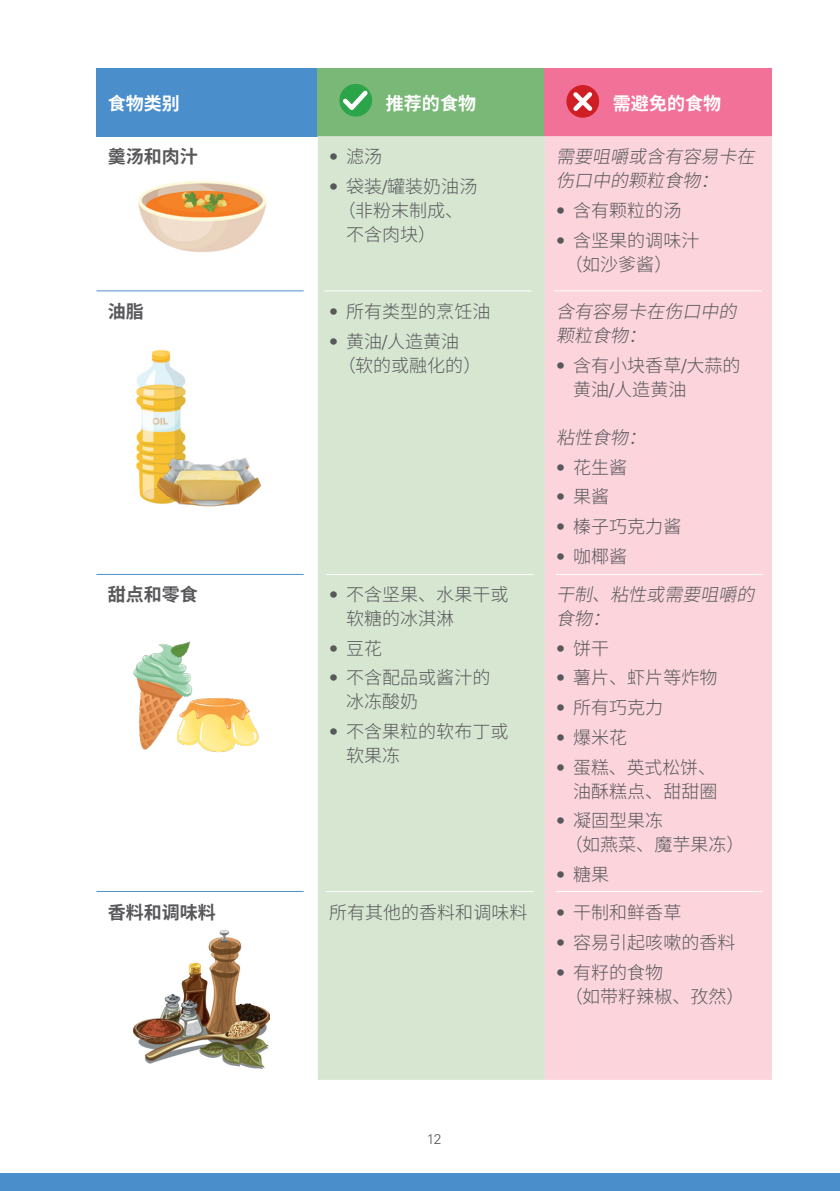
<style>
.page{position:relative;width:840px;height:1191px;background:#fff}
.page>*{position:absolute;margin:0;border:0;box-sizing:border-box;transform-origin:0 0}
.Body_Text{font:300 18px/24px "Source Han Sans SC";color:#58585b}
.Body_Text-2{font:italic 300 18px/24px "Source Han Sans SC";color:#58585b}
.Body_Text-3{font:700 18px "Source Han Sans SC";color:#58585b}
.Body_Text-4{font:700 18px "Source Han Sans SC";color:#fff}
.t1{font:300 14px "Univers LT Std";color:#58585b}
.s1{font-family:"Univers LT Std"}
</style>
<div class="page">
<div style="left:0;top:1174px;width:839px;height:17px;background:#4a8ecc"></div>
<div style="left:96px;top:68px;width:221px;height:68px;background:#4a8ecc"></div>
<div style="left:317px;top:68px;width:227px;height:68px;background:#7ab877"></div>
<div style="left:544px;top:68px;width:227px;height:68px;background:#f17198"></div>
<div style="left:317px;top:136px;width:227px;height:943px;background:#d6e6d1"></div>
<div style="left:544px;top:136px;width:227px;height:943px;background:#fbd4dc"></div>
<img style="left:136px;top:350px;width:50px;height:152px">
<img style="left:150px;top:453px;width:111px;height:54px">
<img style="left:138px;top:181px;width:128px;height:72px">
<img style="left:134px;top:930px;width:135px;height:139px">
<div style="left:339px;top:84px;width:33px;height:33px;background:#2ca449;border-radius:50%"></div>
<svg style="left:339px;top:86px;width:32px;height:28px"></svg>
<div style="left:566px;top:85px;width:32px;height:33px;background:#cf1e24;border-radius:50%"></div>
<svg style="left:568px;top:88px;width:28px;height:27px"></svg>
<hr style="left:96px;top:290px;width:207px;height:1px;background:#5091cd">
<hr style="left:96px;top:574px;width:207px;height:1px;background:#5091cd">
<hr style="left:96px;top:891px;width:207px;height:1px;background:#5091cd">
<hr style="left:324px;top:290px;width:207px;height:1px;background:#fff">
<hr style="left:326px;top:574px;width:207px;height:1px;background:#fff">
<hr style="left:326px;top:891px;width:207px;height:1px;background:#fff">
<hr style="left:554px;top:290px;width:207px;height:1px;background:#fff">
<hr style="left:556px;top:574px;width:207px;height:1px;background:#fff">
<hr style="left:556px;top:891px;width:207px;height:1px;background:#fff">
<img style="left:200px;top:698px;width:59px;height:54px">
<img style="left:133px;top:641px;width:67px;height:109px">
<p class="Body_Text-4" style="left:108px;top:93px;width:73px">食物类别</p>
<p class="Body_Text-4" style="left:386px;top:93px;width:91px">推荐的食物</p>
<p class="Body_Text-4" style="left:612px;top:93px;width:109px">需避免的食物</p>
<p class="Body_Text-3" style="left:108px;top:147px;width:91px">羹汤和肉汁</p>
<p class="Body_Text" style="left:329px;top:145px;width:55px"><span class="s1">•</span> 滤汤</p>
<p class="Body_Text" style="left:329px;top:175px;width:150px"><span class="s1">•</span> 袋装<span class="s1">/</span>罐装奶油汤</p>
<p class="Body_Text" style="left:337px;top:199px;width:127px">（非粉末制成、</p>
<p class="Body_Text" style="left:346px;top:223px;width:91px">不含肉块）</p>
<p class="Body_Text-2" style="left:556px;top:145px;width:209px">需要咀嚼或含有容易卡在伤口中的颗粒食物：</p>
<p class="Body_Text" style="left:556px;top:199px;width:127px"><span class="s1">•</span> 含有颗粒的汤</p>
<p class="Body_Text" style="left:564px;top:228px;width:136px;text-indent:-9px"><span class="s1">•</span> 含坚果的调味汁（如沙爹酱）</p>
<p class="Body_Text-3" style="left:108px;top:301px;width:37px">油脂</p>
<p class="Body_Text" style="left:329px;top:300px;width:163px"><span class="s1">•</span> 所有类型的烹饪油</p>
<p class="Body_Text" style="left:337px;top:329px;width:145px;text-indent:-9px"><span class="s1">•</span> 黄油<span class="s1">/</span>人造黄油（软的或融化的）</p>
<p class="Body_Text-3" style="left:108px;top:584px;width:91px">甜点和零食</p>
<p class="Body_Text" style="left:346px;top:583px;width:163px;text-indent:-17px"><span class="s1">•</span> 不含坚果、水果干或软糖的冰淇淋</p>
<p class="Body_Text" style="left:329px;top:636px;width:55px"><span class="s1">•</span> 豆花</p>
<p class="Body_Text" style="left:346px;top:666px;width:145px;text-indent:-17px"><span class="s1">•</span> 不含配品或酱汁的冰冻酸奶</p>
<p class="Body_Text" style="left:346px;top:720px;width:163px;text-indent:-17px"><span class="s1">•</span> 不含果粒的软布丁或软果冻</p>
<p class="Body_Text-2" style="left:556px;top:300px;width:191px">含有容易卡在伤口中的颗粒食物：</p>
<p class="Body_Text" style="left:573px;top:353px;width:169px;text-indent:-17px"><span class="s1">•</span> 含有小块香草<span class="s1">/</span>大蒜的黄油<span class="s1">/</span>人造黄油</p>
<p class="Body_Text-2" style="left:556px;top:425px;width:101px">粘性食物：</p>
<p class="Body_Text" style="left:556px;top:455px;width:73px"><span class="s1">•</span> 花生酱</p>
<p class="Body_Text" style="left:556px;top:485px;width:55px"><span class="s1">•</span> 果酱</p>
<p class="Body_Text" style="left:556px;top:514px;width:127px"><span class="s1">•</span> 榛子巧克力酱</p>
<p class="Body_Text" style="left:556px;top:544px;width:73px"><span class="s1">•</span> 咖椰酱</p>
<p class="Body_Text-2" style="left:556px;top:583px;width:209px">干制、粘性或需要咀嚼的食物：</p>
<p class="Body_Text" style="left:556px;top:636px;width:55px"><span class="s1">•</span> 饼干</p>
<p class="Body_Text" style="left:556px;top:666px;width:163px"><span class="s1">•</span> 薯片、虾片等炸物</p>
<p class="Body_Text" style="left:556px;top:696px;width:109px"><span class="s1">•</span> 所有巧克力</p>
<p class="Body_Text" style="left:556px;top:725px;width:73px"><span class="s1">•</span> 爆米花</p>
<p class="Body_Text" style="left:556px;top:755px;width:163px;text-align:right"><span class="s1">•</span> 蛋糕、英式松饼、油酥糕点、甜甜圈</p>
<p class="Body_Text" style="left:564px;top:809px;width:181px;text-indent:-9px"><span class="s1">•</span> 凝固型果冻<br>（如燕菜、魔芋果冻）</p>
<p class="Body_Text" style="left:556px;top:862px;width:55px"><span class="s1">•</span> 糖果</p>
<p class="Body_Text-3" style="left:108px;top:902px;width:109px">香料和调味料</p>
<p class="Body_Text" style="left:329px;top:901px;width:199px">所有其他的香料和调味料</p>
<p class="Body_Text" style="left:556px;top:901px;width:127px"><span class="s1">•</span> 干制和鲜香草</p>
<p class="Body_Text" style="left:556px;top:931px;width:181px"><span class="s1">•</span> 容易引起咳嗽的香料</p>
<p class="Body_Text" style="left:564px;top:960px;width:181px;text-indent:-9px"><span class="s1">•</span> 有籽的食物<br>（如带籽辣椒、孜然）</p>
<p class="t1" style="left:426px;top:1131px;width:16px">12</p>
</div>
